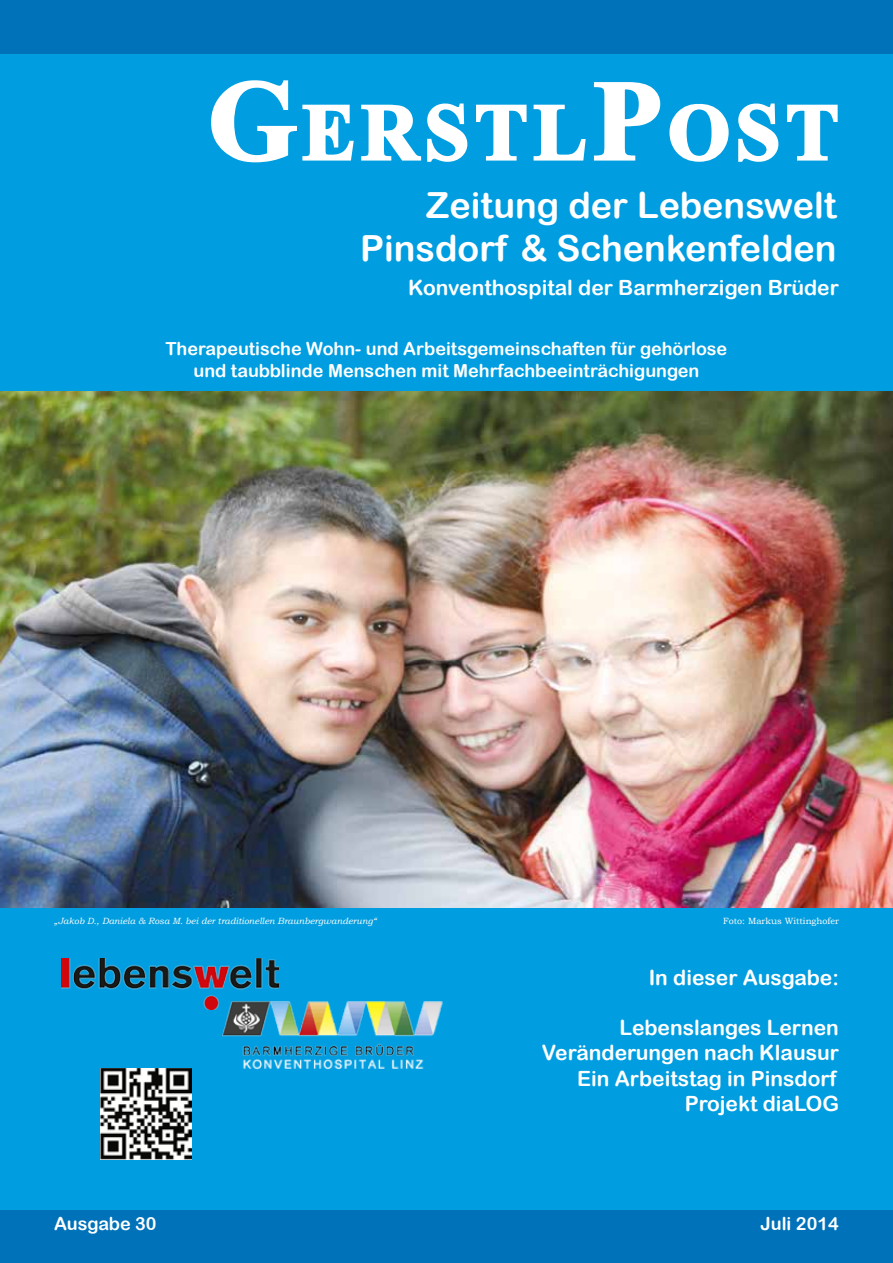
<style>
.page{position:relative;width:893px;height:1263px;background:#fff}
.page>*{position:absolute;margin:0;border:0;box-sizing:border-box;transform-origin:0 0}
.t1{font:700 79.8px "Times New Roman";letter-spacing:.07em;color:#fff}
.t2{font:36px/43.2px "Arial Rounded MT Bold";color:#fff;text-align:right}
.t3{font:21px/25.2px "Arial Rounded MT Bold";color:#fff;text-align:right}
.t4{font:18px/21.6px "Arial Rounded MT Bold";color:#fff;text-align:center}
.t5{font:italic 9px "Bookman Old Style";color:#fff}
.t6{font:9px "Bookman Old Style";color:#fff}
.s1{font-size:114px}
</style>
<div class="page">
<img style="left:0;top:390px;width:893px;height:519px">
<div style="left:0;top:1px;width:893px;height:389px;background:#009ee0"></div>
<div style="left:0;top:909px;width:893px;height:352px;background:#009ee0"></div>
<div style="left:0;top:0;width:893px;height:53px;background:#0072ba"></div>
<div style="left:0;top:1210px;width:893px;height:53px;background:#0072ba"></div>
<svg style="left:211px;top:80px;width:450px;height:83px"></svg>
<svg style="left:669px;top:103px;width:60px;height:59px"></svg>
<svg style="left:738px;top:103px;width:41px;height:59px"></svg>
<svg style="left:787px;top:104px;width:51px;height:57px"></svg>
<img style="left:223px;top:1001px;width:220px;height:68px">
<img style="left:62px;top:959px;width:217px;height:51px">
<img style="left:101px;top:1068px;width:91px;height:91px">
<h1 class="t1" style="left:208px;top:77px;width:632px"><span class="s1">G</span>ERSTL<span class="s1">P</span>OST</h1>
<h2 class="t2" style="left:360px;top:183px;width:478px">Zeitung der Lebenswelt<br>Pinsdorf &amp; Schenkenfelden</h2>
<p class="t3" style="left:408px;top:275px;width:432px">Konventhospital der Barmherzigen Brüder</p>
<p class="t4" style="left:166px;top:338px;width:563px">Therapeutische Wohn- und Arbeitsgemeinschaften für gehörlose und taubblinde Menschen mit Mehrfachbeeinträchigungen</p>
<p class="t5" style="left:54px;top:914px;width:324px">„Jakob D., Daniela &amp; Rosa M. bei der traditionellen Braunbergwanderung“</p>
<p class="t6" style="left:723px;top:915px;width:117px">Foto: Markus Wittinghofer</p>
<p class="t3" style="left:649px;top:964px;width:192px">In dieser Ausgabe:</p>
<p class="t3" style="left:542px;top:1015px;width:299px">Lebenslanges Lernen<br>Veränderungen nach Klausur<br>Ein Arbeitstag in Pinsdorf<br>Projekt diaLOG</p>
<p class="t4" style="left:54px;top:1213px;width:104px">Ausgabe 30</p>
<p class="t4" style="left:760px;top:1213px;width:80px">Juli 2014</p>
</div>
